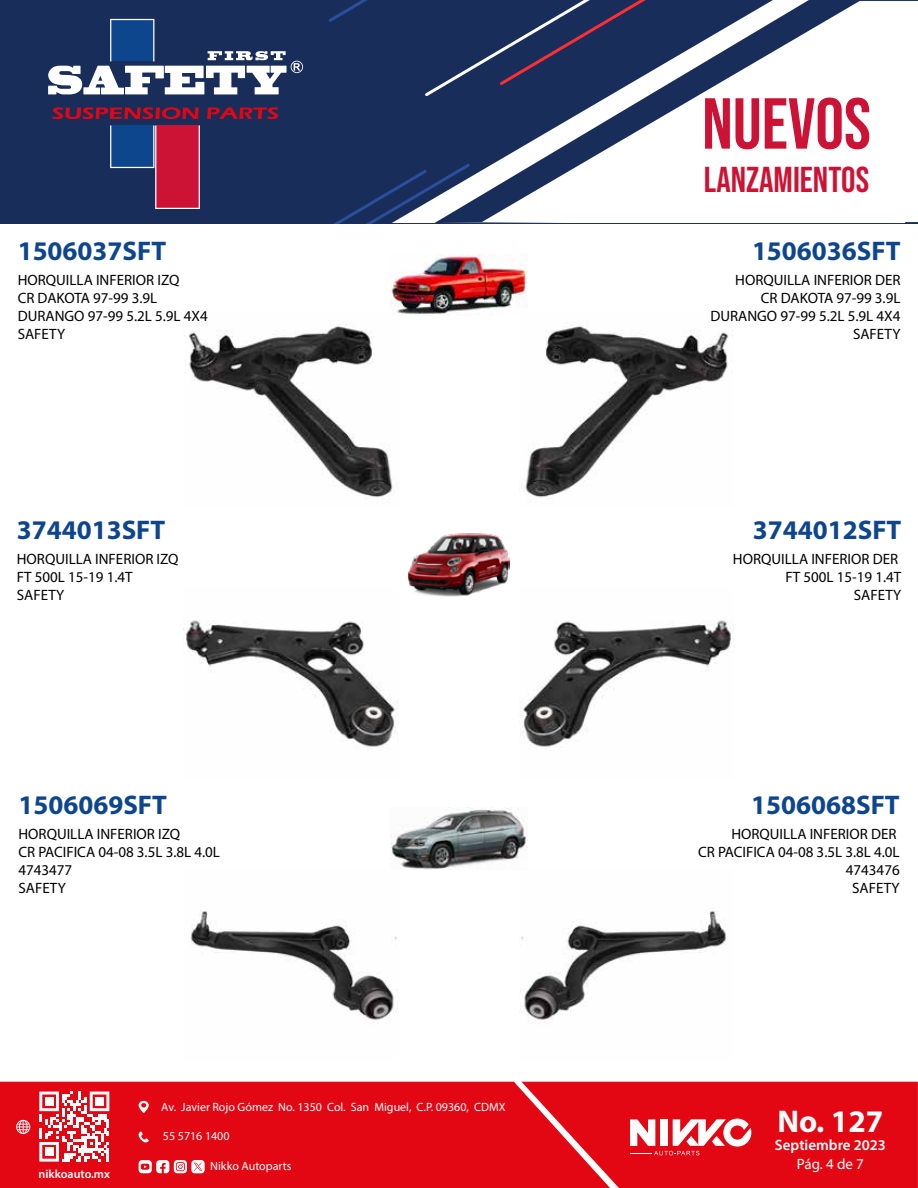
<style>
.page{position:relative;width:918px;height:1188px;background:#fff}
.page>*{position:absolute;margin:0;border:0;box-sizing:border-box;transform-origin:0 0}
.t1{font:72px "Bebas Neue";color:#cc1335}
.t2{font:36px "Bebas Neue";color:#cc1335}
.t3{font:700 31.5px "Myriad Pro";color:#fff}
.t4{font:700 27px "Myriad Pro";color:#0e468e}
.t5{font:15px/18px "Myriad Pro";color:#000}
.t6{font:600 15px "Myriad Pro";color:#fff}
.t7{font:15px "Myriad Pro";color:#fff}
.t8{font:12px "Myriad Pro";color:#fff}
.t9{font:600 12px "Myriad Pro";color:#fff}
</style>
<div class="page">
<div style="left:0;top:0;width:918px;height:223px;background:#182d59"></div>
<svg style="left:482px;top:149px;width:436px;height:73px;background:#e7e9ee"></svg>
<svg style="left:335px;top:163px;width:137px;height:60px"></svg>
<svg style="left:328px;top:0;width:590px;height:149px"></svg>
<div style="left:0;top:1082px;width:521px;height:106px;background:#e30613"></div>
<svg style="left:39px;top:1092px;width:70px;height:70px"></svg>
<div style="left:45px;top:1097px;width:8px;height:9px;background:#fff"></div>
<div style="left:95px;top:1097px;width:9px;height:9px;background:#fff"></div>
<div style="left:45px;top:1148px;width:8px;height:8px;background:#fff"></div>
<svg style="left:16px;top:1120px;width:14px;height:14px"></svg>
<svg style="left:139px;top:1101px;width:10px;height:12px"></svg>
<svg style="left:139px;top:1131px;width:10px;height:12px"></svg>
<svg style="left:139px;top:1160px;width:66px;height:13px"></svg>
<svg style="left:521px;top:1082px;width:397px;height:106px;background:#e41723"></svg>
<svg style="left:52px;top:107px;width:147px;height:12px"></svg>
<svg style="left:207px;top:107px;width:71px;height:12px"></svg>
<svg style="left:110px;top:125px;width:90px;height:84px"></svg>
<svg style="left:48px;top:19px;width:255px;height:76px"></svg>
<img style="left:525px;top:324px;width:208px;height:174px">
<img style="left:184px;top:324px;width:209px;height:174px">
<img style="left:519px;top:620px;width:212px;height:127px">
<img style="left:186px;top:620px;width:212px;height:127px">
<img style="left:520px;top:911px;width:207px;height:112px">
<img style="left:190px;top:911px;width:208px;height:112px">
<img style="left:390px;top:255px;width:138px;height:60px">
<img style="left:408px;top:532px;width:102px;height:65px">
<img style="left:390px;top:808px;width:138px;height:62px">
<h3 class="t4" style="left:18px;top:234px;width:150px">1506037SFT</h3>
<p class="t5" style="left:18px;top:271px;width:192px">HORQUILLA INFERIOR IZQ<br>CR DAKOTA 97-99 3.9L<br>DURANGO 97-99 5.2L 5.9L 4X4<br>SAFETY</p>
<h3 class="t4" style="left:17px;top:512px;width:150px">3744013SFT</h3>
<p class="t5" style="left:17px;top:550px;width:163px">HORQUILLA INFERIOR IZQ<br>FT 500L 15-19 1.4T<br>SAFETY</p>
<h3 class="t4" style="left:18px;top:787px;width:150px">1506069SFT</h3>
<p class="t5" style="left:18px;top:824px;width:203px">HORQUILLA INFERIOR IZQ<br>CR PACIFICA 04-08 3.5L 3.8L 4.0L<br>4743477<br>SAFETY</p>
<p class="t9" style="left:39px;top:1167px;width:73px">nikkoauto.mx</p>
<p class="t8" style="left:161px;top:1099px;width:346px">Av. Javier Rojo Gómez No. 1350 Col. San Miguel, C.P. 09360, CDMX</p>
<p class="t8" style="left:163px;top:1129px;width:68px">55 5716 1400</p>
<p class="t8" style="left:210px;top:1159px;width:83px">Nikko Autoparts</p>
<h1 class="t1" style="left:702px;top:83px;width:170px">NUEVOS</h1>
<h2 class="t2" style="left:704px;top:159px;width:167px">LANZAMIENTOS</h2>
<h3 class="t4" style="left:752px;top:233px;width:150px">1506036SFT</h3>
<p class="t5" style="left:710px;top:271px;width:192px;text-align:right">HORQUILLA INFERIOR DER<br>CR DAKOTA 97-99 3.9L<br>DURANGO 97-99 5.2L 5.9L 4X4<br>SAFETY</p>
<h3 class="t4" style="left:753px;top:512px;width:150px">3744012SFT</h3>
<p class="t5" style="left:733px;top:550px;width:170px;text-align:right">HORQUILLA INFERIOR DER<br>FT 500L 15-19 1.4T<br>SAFETY</p>
<h3 class="t4" style="left:751px;top:787px;width:150px">1506068SFT</h3>
<p class="t5" style="left:698px;top:824px;width:203px;text-align:right">HORQUILLA INFERIOR DER<br>CR PACIFICA 04-08 3.5L 3.8L 4.0L<br>4743476<br>SAFETY</p>
<h3 class="t3" style="left:778px;top:1101px;width:107px">No. 127</h3>
<p class="t6" style="left:775px;top:1135px;width:112px">Septiembre 2023</p>
<p class="t7" style="left:797px;top:1155px;width:68px">Pág. 4 de 7</p>
</div>
